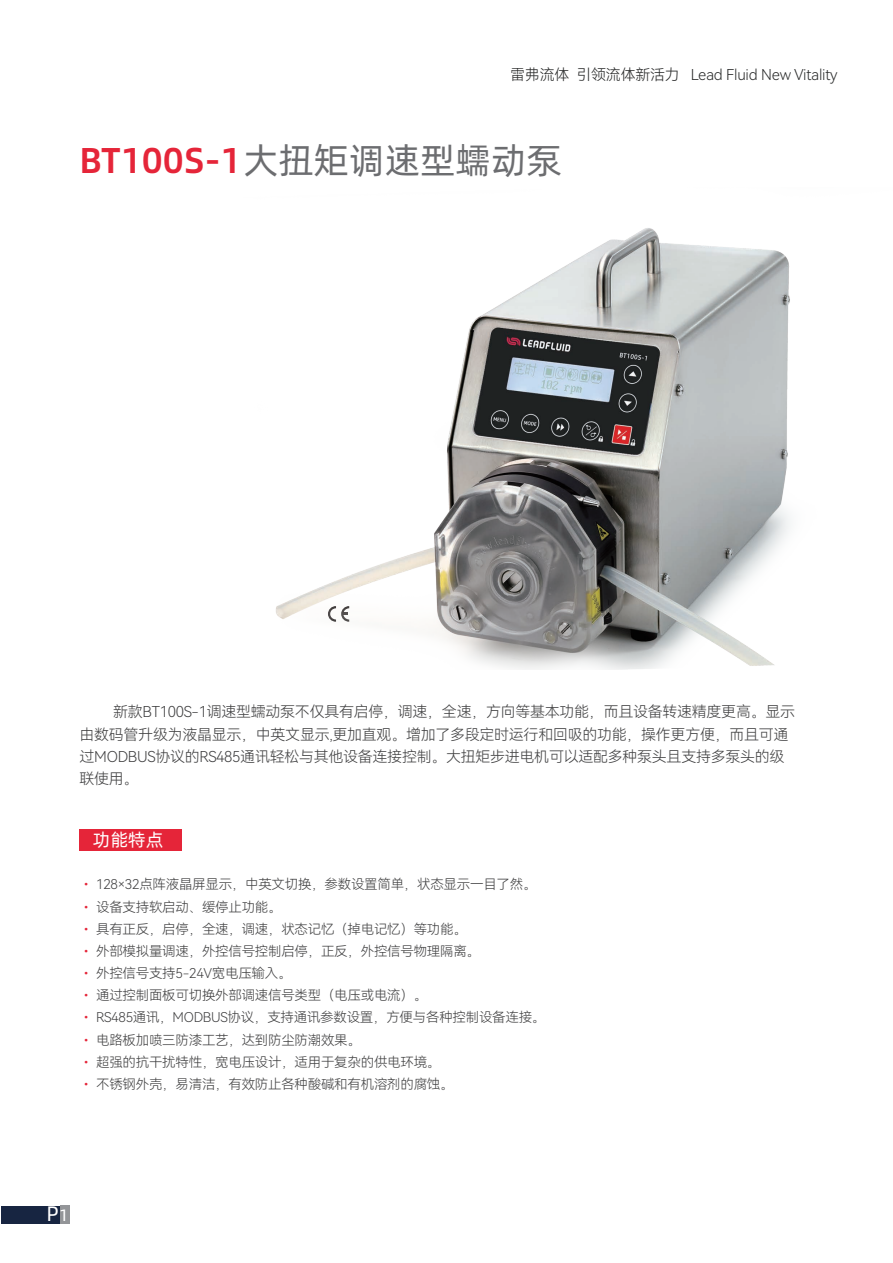
<style>
.page{position:relative;width:893px;height:1263px;background:#fff}
.page>*{position:absolute;margin:0;border:0;box-sizing:border-box;transform-origin:0 0}
.t1{font:36px "Alibaba Pu Hui Ti R";color:#6c6d70}
.t2{font:21px "Alibaba Pu Hui Ti R";color:#fff}
.t3{font:18px "Alibaba Pu Hui Ti R";color:#fff}
.t4{font:15px/22.2px "Harmony OS Sans SC Light";letter-spacing:-.02em;color:#3e3e3f}
.t5{font:15px "Harmony OS Sans SC Light";letter-spacing:-.02em;color:#262727}
.t6{font:13.5px "Harmony OS Sans SC Light";letter-spacing:-.02em;color:#3e3e3f}
.s1{font-family:"Alibaba Pu Hui Ti M";color:#e52539}
.s2{color:#e52539}
.s3{font-size:16.5px}
</style>
<div class="page">
<div style="left:80px;top:829px;width:102px;height:22px;background:#e52539"></div>
<div style="left:2px;top:1206px;width:68px;height:18px;background:#172541"></div>
<div style="left:60px;top:1206px;width:10px;height:18px;background:#939598"></div>
<img style="left:276px;top:228px;width:514px;height:441px">
<p class="t5" style="left:510px;top:64px;width:329px">雷弗流体 引领流体新活力 Lead Fluid New Vitality</p>
<h1 class="t1" style="left:80px;top:133px;width:484px"><span class="s1">BT100S-1</span>大扭矩调速型蠕动泵</h1>
<p class="t4" style="left:79px;top:700px;width:717px;text-indent:34px">新款BT100S-1调速型蠕动泵不仅具有启停，调速，全速，方向等基本功能，而且设备转速精度更高。显示由数码管升级为液晶显示，中英文显示,更加直观。增加了多段定时运行和回吸的功能，操作更方便，而且可通过MODBUS协议的RS485通讯轻松与其他设备连接控制。大扭矩步进电机可以适配多种泵头且支持多泵头的级联使用。</p>
<h3 class="t3" style="left:93px;top:826px;width:72px">功能特点</h3>
<p class="t6" style="left:80px;top:875px;width:458px"><span class="s2">•</span> 128×32点阵液晶屏显示，中英文切换，参数设置简单，状态显示一目了然。</p>
<p class="t6" style="left:80px;top:897px;width:204px"><span class="s2">•</span> 设备支持软启动、缓停止功能。</p>
<p class="t6" style="left:80px;top:919px;width:389px"><span class="s2">•</span> 具有正反，启停，全速，调速，状态记忆（掉电记忆）等功能。</p>
<p class="t6" style="left:80px;top:942px;width:402px"><span class="s2">•</span> 外部模拟量调速，外控信号控制启停，正反，外控信号物理隔离。</p>
<p class="t6" style="left:80px;top:964px;width:213px"><span class="s2">•</span> 外控信号支持5-24V宽电压输入。</p>
<p class="t6" style="left:80px;top:986px;width:349px"><span class="s2">•</span> 通过控制面板可切换外部调速信号类型（电压或电流）。</p>
<p class="t6" style="left:80px;top:1008px;width:467px"><span class="s2">•</span> RS485通讯，MODBUS协议，支持通讯参数设置，方便与各种控制设备连接。</p>
<p class="t6" style="left:80px;top:1030px;width:283px"><span class="s2">•</span> 电路板加喷三防漆工艺，达到防尘防潮效果。</p>
<p class="t6" style="left:80px;top:1052px;width:362px"><span class="s2">•</span> 超强的抗干扰特性，宽电压设计，适用于复杂的供电环境。</p>
<p class="t6" style="left:80px;top:1075px;width:376px"><span class="s2">•</span> 不锈钢外壳，易清洁，有效防止各种酸碱和有机溶剂的腐蚀。</p>
<h2 class="t2" style="left:47px;top:1198px;width:24px">P<span class="s3">1</span></h2>
</div>
